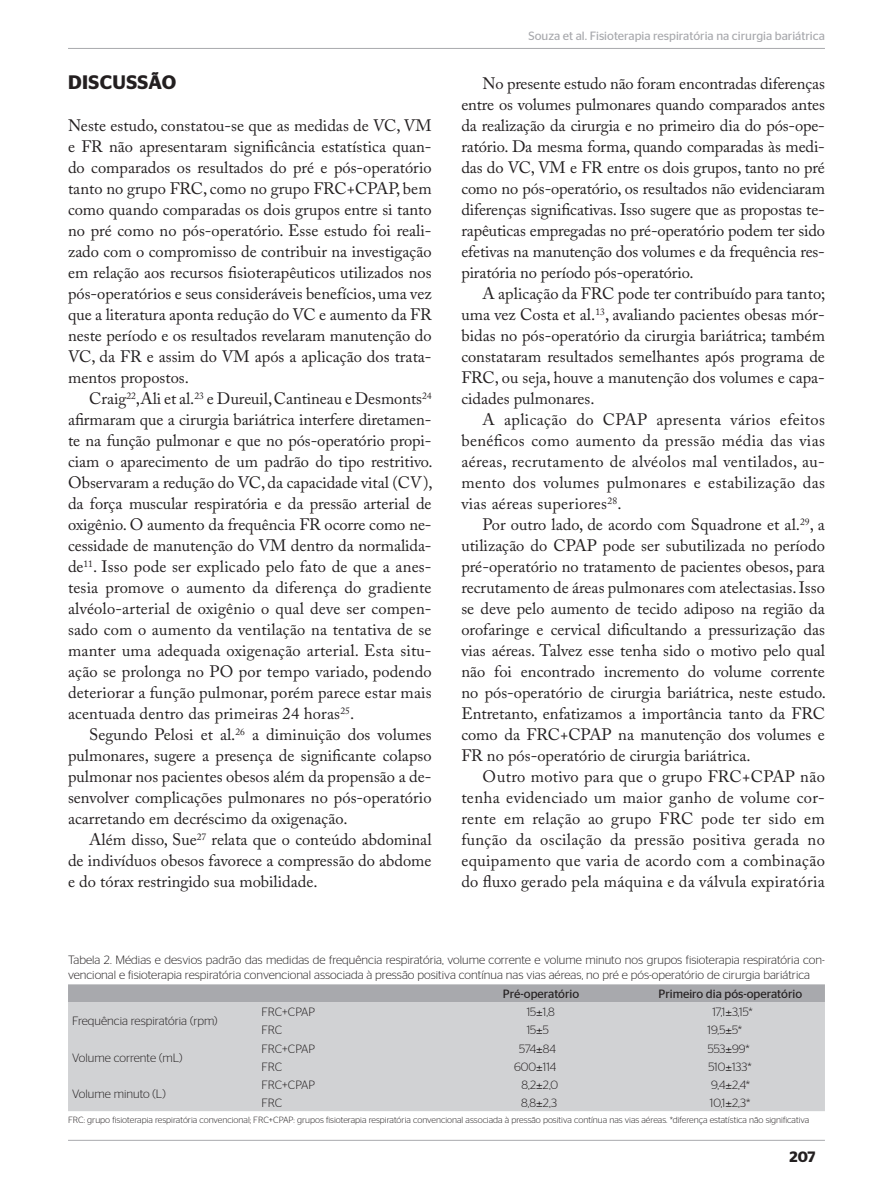
<style>
.page{position:relative;width:893px;height:1191px;background:#fff}
.page>*{position:absolute;margin:0;border:0;box-sizing:border-box;transform-origin:0 0}
._5_0_sub1{font:600 19.5px "Stag Sans";letter-spacing:.02em;color:#231f20}
._4_1_texto{font:16.5px/21px "Adobe Caslon Pro";color:#231f20;text-align:justify}
._4_0_primeiro_parágr{font:16.5px/21px "Adobe Caslon Pro";color:#231f20;text-align:justify}
.t1{font:600 15px "Stag Sans";color:#231f20}
._7_0_titulo_fig_tab{font:300 12px/15px "Stag Sans";color:#231f20}
._7_3_tab_texto{font:300 12px "Stag Sans";color:#231f20}
.t2{font:12px "Stag Sans";color:#a8a9ad}
._7_2_tab_primeira_li{font:12px "Stag Sans";color:#231f20}
._7_1_legenda_fig_tab{font:300 9px "Stag Sans";color:#231f20}
</style>
<div class="page">
<hr style="left:68px;top:1140px;width:757px;height:1px;background:#a8a9ad">
<hr style="left:68px;top:48px;width:757px;height:1px;background:#a8a9ad">
<div style="left:68px;top:984px;width:757px;height:18px;background:#a8a9ad"></div>
<div style="left:68px;top:1002px;width:757px;height:109px;background:#d1d2d4"></div>
<svg style="left:537px;top:1010px;width:5px;height:6px"></svg>
<svg style="left:726px;top:1010px;width:5px;height:6px"></svg>
<svg style="left:537px;top:1029px;width:5px;height:5px"></svg>
<svg style="left:726px;top:1029px;width:5px;height:5px"></svg>
<svg style="left:537px;top:1047px;width:5px;height:5px"></svg>
<svg style="left:726px;top:1047px;width:5px;height:5px"></svg>
<svg style="left:537px;top:1065px;width:5px;height:5px"></svg>
<svg style="left:726px;top:1065px;width:5px;height:5px"></svg>
<svg style="left:537px;top:1083px;width:5px;height:5px"></svg>
<svg style="left:726px;top:1083px;width:5px;height:5px"></svg>
<svg style="left:537px;top:1101px;width:5px;height:5px"></svg>
<svg style="left:726px;top:1101px;width:5px;height:5px"></svg>
<p class="_5_0_sub1" style="left:68px;top:71px;width:110px">DISCUSSÃO</p>
<p class="_4_0_primeiro_parágr" style="left:68px;top:115px;width:365px">Neste estudo, constatou-se que as medidas de VC, VM e FR não apresentaram significância estatística quan&shy;do comparados os resultados do pré e pós-operatório tanto no grupo FRC, como no grupo FRC+CPAP, bem como quando comparadas os dois grupos entre si tanto no pré como no pós-operatório. Esse estudo foi reali&shy;zado com o compromisso de contribuir na investigação em relação aos recursos fisioterapêuticos utilizados nos pós-operatórios e seus consideráveis benefícios, uma vez que a literatura aponta redução do VC e aumento da FR neste período e os resultados revelaram manutenção do VC, da FR e assim do VM após a aplicação dos trata&shy;mentos propostos.</p>
<p class="_4_1_texto" style="left:68px;top:388px;width:366px;text-indent:21px">Craig<sup>22</sup>,Ali et al.<sup>23</sup> e Dureuil, Cantineau e Desmonts<sup>24 </sup>afirmaram que a cirurgia bariátrica interfere diretamen&shy;te na função pulmonar e que no pós-operatório propi&shy;ciam o aparecimento de um padrão do tipo restritivo.<br>Observaram a redução do VC, da capacidade vital (CV), da força muscular respiratória e da pressão arterial de oxigênio. O aumento da frequência FR ocorre como ne&shy;cessidade de manutenção do VM dentro da normalida&shy;de<sup>11</sup>. Isso pode ser explicado pelo fato de que a anes&shy;tesia promove o aumento da diferença do gradiente alvéolo-arterial de oxigênio o qual deve ser compen&shy;sado com o aumento da ventilação na tentativa de se manter uma adequada oxigenação arterial. Esta situ&shy;ação se prolonga no PO por tempo variado, podendo deteriorar a função pulmonar, porém parece estar mais acentuada dentro das primeiras 24 horas<sup>25</sup>.</p>
<p class="_4_1_texto" style="left:68px;top:724px;width:365px;text-indent:21px">Segundo Pelosi et al.<sup>26</sup> a diminuição dos volumes pulmonares, sugere a presença de significante colapso pulmonar nos pacientes obesos além da propensão a de&shy;senvolver complicações pulmonares no pós-operatório acarretando em decréscimo da oxigenação.</p>
<p class="_4_1_texto" style="left:68px;top:829px;width:365px;text-indent:21px">Além disso, Sue<sup>27</sup> relata que o conteúdo abdominal de indivíduos obesos favorece a compressão do abdome e do tórax restringido sua mobilidade.</p>
<p class="t2" style="left:528px;top:29px;width:298px">Souza et al. Fisioterapia respiratória na cirurgia bariátrica</p>
<p class="_4_1_texto" style="left:461px;top:73px;width:365px;text-indent:21px">No presente estudo não foram encontradas diferenças entre os volumes pulmonares quando comparados antes da realização da cirurgia e no primeiro dia do pós-ope&shy;ratório. Da mesma forma, quando comparadas às medi&shy;das do VC, VM e FR entre os dois grupos, tanto no pré como no pós-operatório, os resultados não evidenciaram diferenças significativas. Isso sugere que as propostas te&shy;rapêuticas empregadas no pré-operatório podem ter sido efetivas na manutenção dos volumes e da frequência res&shy;piratória no período pós-operatório.</p>
<p class="_4_1_texto" style="left:461px;top:283px;width:365px;text-indent:21px">A aplicação da FRC pode ter contribuído para tanto; uma vez Costa et al.<sup>13</sup>, avaliando pacientes obesas mór&shy;bidas no pós-operatório da cirurgia bariátrica; também constataram resultados semelhantes após programa de FRC, ou seja, houve a manutenção dos volumes e capa&shy;cidades pulmonares.</p>
<p class="_4_1_texto" style="left:461px;top:409px;width:365px;text-indent:21px">A aplicação do CPAP apresenta vários efeitos benéficos como aumento da pressão média das vias aéreas, recrutamento de alvéolos mal ventilados, au&shy;mento dos volumes pulmonares e estabilização das vias aéreas superiores<sup>28</sup>.</p>
<p class="_4_1_texto" style="left:461px;top:514px;width:366px;text-indent:21px">Por outro lado, de acordo com Squadrone et al.<sup>29</sup>, a utilização do CPAP pode ser subutilizada no período pré-operatório no tratamento de pacientes obesos, para recrutamento de áreas pulmonares com atelectasias. Isso se deve pelo aumento de tecido adiposo na região da orofaringe e cervical dificultando a pressurização das vias aéreas. Talvez esse tenha sido o motivo pelo qual não foi encontrado incremento do volume corrente no pós-operatório de cirurgia bariátrica, neste estudo.<br>Entretanto, enfatizamos a importância tanto da FRC como da FRC+CPAP na manutenção dos volumes e FR no pós-operatório de cirurgia bariátrica.</p>
<p class="_4_1_texto" style="left:461px;top:766px;width:365px;text-indent:21px">Outro motivo para que o grupo FRC+CPAP não tenha evidenciado um maior ganho de volume cor&shy;rente em relação ao grupo FRC pode ter sido em função da oscilação da pressão positiva gerada no equipamento que varia de acordo com a combinação do fluxo gerado pela máquina e da válvula expiratória</p>
<p class="_7_0_titulo_fig_tab" style="left:68px;top:951px;width:758px">Tabela 2. Médias e desvios padrão das medidas de frequência respiratória, volume corrente e volume minuto nos grupos fisioterapia respiratória con&shy;vencional e fisioterapia respiratória convencional associada à pressão positiva contínua nas vias aéreas, no pré e pós-operatório de cirurgia bariátrica</p>
<p class="_7_2_tab_primeira_li" style="left:503px;top:987px;width:78px">Pré-operatório</p>
<p class="_7_2_tab_primeira_li" style="left:658px;top:987px;width:145px">Primeiro dia pós-operatório</p>
<p class="_7_3_tab_texto" style="left:72px;top:1014px;width:147px">Frequência respiratória (rpm)</p>
<p class="_7_3_tab_texto" style="left:261px;top:1005px;width:55px">FRC+CPAP</p>
<p class="_7_3_tab_texto" style="left:527px;top:1005px;width:30px">15 1,8</p>
<p class="_7_3_tab_texto" style="left:712px;top:1005px;width:42px">17,1 3,15*</p>
<p class="_7_3_tab_texto" style="left:261px;top:1023px;width:22px">FRC</p>
<p class="_7_3_tab_texto" style="left:527px;top:1023px;width:24px">15 5</p>
<p class="_7_3_tab_texto" style="left:708px;top:1023px;width:36px">19,5 5*</p>
<p class="_7_3_tab_texto" style="left:72px;top:1050px;width:112px">Volume corrente (mL)</p>
<p class="_7_3_tab_texto" style="left:261px;top:1041px;width:55px">FRC+CPAP</p>
<p class="_7_3_tab_texto" style="left:519px;top:1041px;width:38px">574 84</p>
<p class="_7_3_tab_texto" style="left:708px;top:1041px;width:44px">553 99*</p>
<p class="_7_3_tab_texto" style="left:261px;top:1060px;width:22px">FRC</p>
<p class="_7_3_tab_texto" style="left:514px;top:1060px;width:44px">600 114</p>
<p class="_7_3_tab_texto" style="left:708px;top:1060px;width:45px">510 133*</p>
<p class="_7_3_tab_texto" style="left:261px;top:1078px;width:55px">FRC+CPAP</p>
<p class="_7_3_tab_texto" style="left:522px;top:1078px;width:38px">8,2 2,0</p>
<p class="_7_3_tab_texto" style="left:711px;top:1078px;width:41px">9,4 2,4*</p>
<p class="_7_3_tab_texto" style="left:261px;top:1096px;width:22px">FRC</p>
<p class="_7_3_tab_texto" style="left:521px;top:1096px;width:37px">8,8 2,3</p>
<p class="_7_3_tab_texto" style="left:710px;top:1096px;width:42px">10,1 2,3*</p>
<p class="_7_1_legenda_fig_tab" style="left:68px;top:1114px;width:743px">FRC: grupo fisioterapia respiratória convencional; FRC+CPAP: grupos fisioterapia respiratória convencional associada à pressão positiva contínua nas vias aéreas. *diferença estatística não significativa</p>
<p class="_7_3_tab_texto" style="left:72px;top:1087px;width:95px">Volume minuto (L)</p>
<p class="t1" style="left:789px;top:1148px;width:28px">207</p>
</div>
